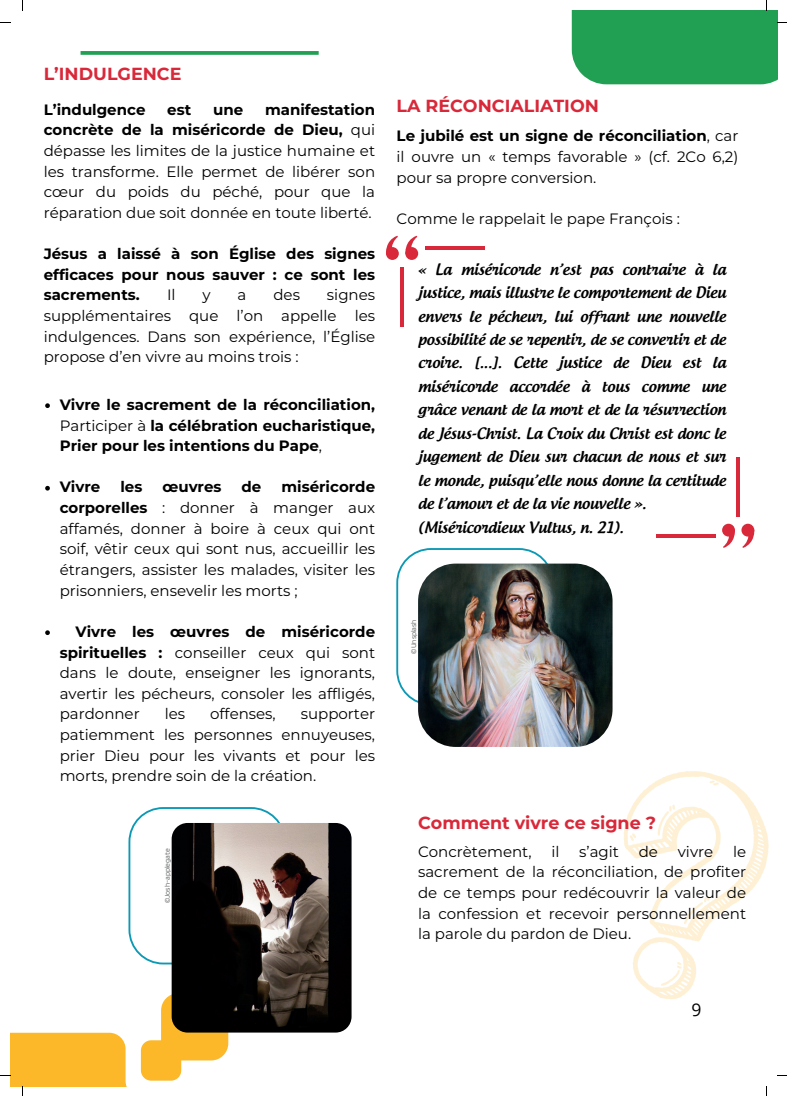
<style>
.page{position:relative;width:787px;height:1096px;background:#fff}
.page>*{position:absolute;margin:0;border:0;box-sizing:border-box;transform-origin:0 0}
.t1{font:700 17.5px "Montserrat";color:#d92839}
.t2{font:17.5px "Open Sans";color:#000}
.t3{font:15px/20.6px "Montserrat";color:#000;text-align:justify}
.t4{font:500 15px/23.5px "Androgyne";letter-spacing:-.005em;color:#000}
.t5{font:700 15px/20.6px "Montserrat";color:#000;text-align:justify}
.t6{font:7.5px "Blinker";color:#707273}
.s1{font-weight:700}
.s2{font-weight:400}
</style>
<div class="page">
<div style="left:572px;top:10px;width:205px;height:74px;background:#21a053"></div>
<svg style="left:81px;top:51px;width:238px;height:4px"></svg>
<svg style="left:45px;top:403px;width:5px;height:5px"></svg>
<svg style="left:45px;top:486px;width:5px;height:4px"></svg>
<svg style="left:45px;top:630px;width:5px;height:5px"></svg>
<svg style="left:396px;top:548px;width:152px;height:155px"></svg>
<svg style="left:128px;top:807px;width:152px;height:157px"></svg>
<img style="left:418px;top:563px;width:194px;height:183px;border-radius:38px">
<img style="left:172px;top:822px;width:180px;height:210px;border-radius:16px">
<svg style="left:722px;top:523px;width:13px;height:13px"></svg>
<svg style="left:723px;top:525px;width:12px;height:23px"></svg>
<svg style="left:741px;top:523px;width:13px;height:13px"></svg>
<svg style="left:742px;top:525px;width:13px;height:23px"></svg>
<hr style="left:737px;top:457px;width:3px;height:60px;background:#d92839">
<hr style="left:656px;top:534px;width:59px;height:3px;background:#d92839">
<svg style="left:405px;top:247px;width:13px;height:13px"></svg>
<svg style="left:405px;top:235px;width:13px;height:23px"></svg>
<svg style="left:386px;top:247px;width:13px;height:13px"></svg>
<svg style="left:386px;top:235px;width:12px;height:23px"></svg>
<hr style="left:400px;top:267px;width:4px;height:59px;background:#d92839">
<hr style="left:425px;top:246px;width:59px;height:4px;background:#d92839">
<svg style="left:624px;top:771px;width:145px;height:228px"></svg>
<svg style="left:0;top:993px;width:228px;height:102px"></svg>
<p class="t1" style="left:44px;top:61px;width:139px">L’INDULGENCE</p>
<p class="t3" style="left:44px;top:98px;width:333px;text-indent:221px"><span class="s1">manifestation concrète de la miséricorde de Dieu,</span> qui dépasse les limites de la justice humaine et les transforme. Elle permet de libérer son cœur du poids du péché, pour que la réparation due soit donnée en toute liberté.</p>
<p class="t5" style="left:44px;top:243px;width:333px">Jésus a laissé à son Église des signes efficaces pour nous sauver : ce sont les sacrements.</p>
<p class="t5" style="left:44px;top:98px;width:103px">L’indulgence</p>
<p class="t5" style="left:167px;top:98px;width:25px">est</p>
<p class="t5" style="left:213px;top:98px;width:32px">une</p>
<p class="t3" style="left:44px;top:284px;width:333px;text-indent:283px">signes supplémentaires que l’on appelle les indulgences. Dans son expérience, l’Église propose d’en vivre au moins trois :</p>
<p class="t3" style="left:167px;top:284px;width:10px">Il</p>
<p class="t3" style="left:203px;top:284px;width:10px">y</p>
<p class="t3" style="left:238px;top:284px;width:10px">a</p>
<p class="t3" style="left:273px;top:284px;width:28px">des</p>
<p class="t5" style="left:60px;top:393px;width:317px">Vivre le sacrement de la réconciliation, <span class="s2">Participer à</span> la célébration eucharistique, Prier pour les intentions du Pape<span class="s2">,</span></p>
<p class="t5" style="left:60px;top:476px;width:42px">Vivre</p>
<p class="t5" style="left:120px;top:476px;width:23px">les</p>
<p class="t5" style="left:162px;top:476px;width:61px">œuvres</p>
<p class="t5" style="left:242px;top:476px;width:21px">de</p>
<p class="t3" style="left:60px;top:476px;width:317px;text-indent:222px"><span class="s1">miséricorde corporelles</span> : donner à manger aux affamés, donner à boire à ceux qui ont soif, vêtir ceux qui sont nus, accueillir les étrangers, assister les malades, visiter les prisonniers, ensevelir les morts ;</p>
<p class="t3" style="left:60px;top:620px;width:317px;text-indent:16px"><span class="s1">Vivre les œuvres de miséricorde spirituelles :</span> conseiller ceux qui sont dans le doute, enseigner les ignorants, avertir les pécheurs, consoler les affligés, pardonner</p>
<p class="t3" style="left:165px;top:703px;width:22px">les</p>
<p class="t3" style="left:210px;top:703px;width:67px">offenses,</p>
<p class="t3" style="left:60px;top:703px;width:317px;text-indent:241px">supporter patiemment les personnes ennuyeuses, prier Dieu pour les vivants et pour les morts, prendre soin de la création.</p>
<p class="t6" style="left:164px;top:903px;width:56px;rotate:-90deg">©Josh-applegate</p>
<p class="t1" style="left:397px;top:93px;width:204px">LA RÉCONCIALIATION</p>
<p class="t3" style="left:397px;top:125px;width:343px"><span class="s1">Le jubilé est un signe de réconciliation</span>, car il ouvre un « temps favorable » (cf. 2Co 6,2) pour sa propre conversion.</p>
<p class="t3" style="left:397px;top:208px;width:285px">Comme le rappelait le pape François :</p>
<p class="t4" style="left:418px;top:257px;width:309px">« La miséricorde n’est pas contraire à la justice, mais illustre le comportement de Dieu envers le pécheur, lui offrant une nouvelle possibilité de se repentir, de se convertir et de croire. [...]. Cette justice de Dieu est la miséricorde accordée à tous comme une grâce venant de la mort et de la résurrection de Jésus-Christ. La Croix du Christ est donc le jugement de Dieu sur chacun de nous et sur le monde, puisqu’elle nous donne la certitude de l’amour et de la vie nouvelle ». (Miséricordieux Vultus, n. 21).</p>
<p class="t6" style="left:410px;top:653px;width:36px;rotate:-90deg">©Unsplash</p>
<p class="t1" style="left:418px;top:809px;width:239px">Comment vivre ce signe ?</p>
<p class="t3" style="left:418px;top:840px;width:115px">Concrètement,</p>
<p class="t3" style="left:551px;top:840px;width:10px">il</p>
<p class="t3" style="left:579px;top:840px;width:41px">s’agit</p>
<p class="t3" style="left:639px;top:840px;width:21px">de</p>
<p class="t3" style="left:678px;top:840px;width:37px">vivre</p>
<p class="t3" style="left:418px;top:840px;width:329px;text-indent:315px">le sacrement de la réconciliation, de profiter de ce temps pour redécouvrir la valeur de la confession et recevoir personnellement la parole du pardon de Dieu.</p>
<p class="t2" style="left:692px;top:997px;width:12px">9</p>
</div>
